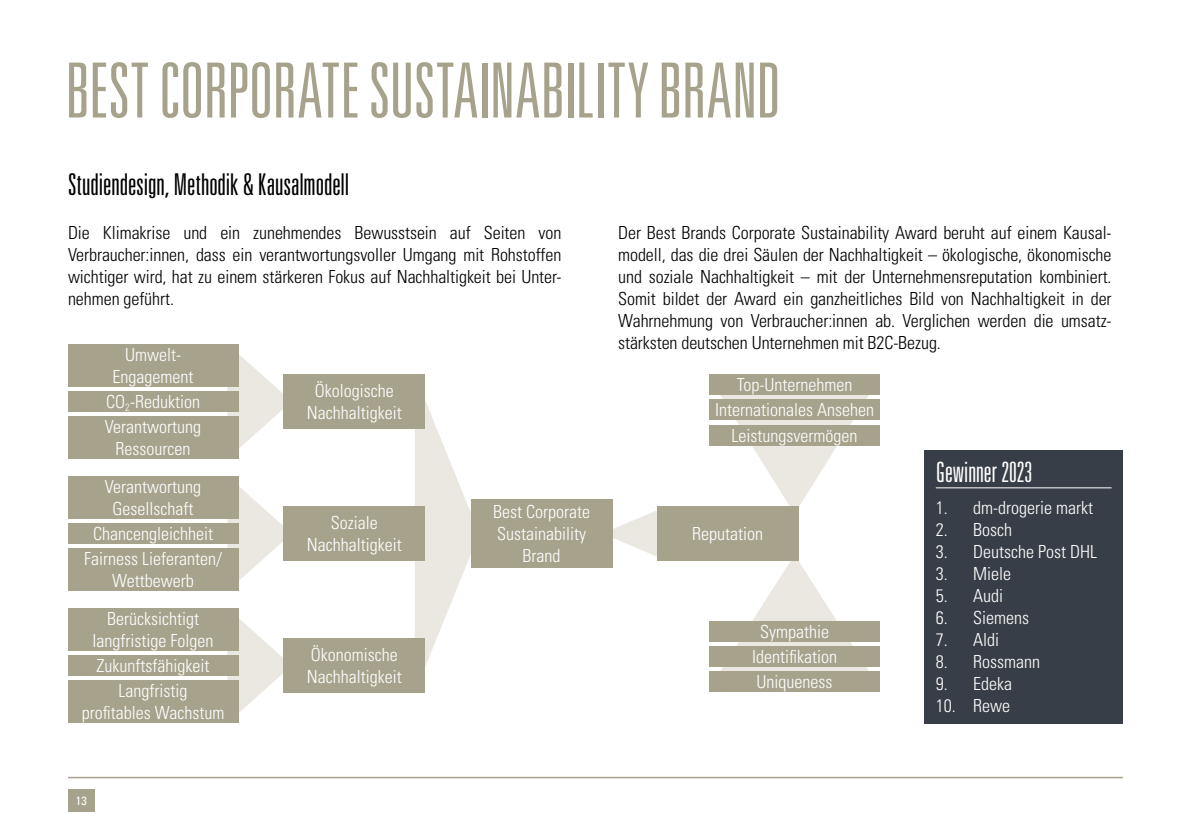
<style>
.page{position:relative;width:1191px;height:840px;background:#fff}
.page>*{position:absolute;margin:0;border:0;box-sizing:border-box;transform-origin:0 0}
.t1{font:300 ultra-condensed 76px "Univers LT Std";letter-spacing:-.005em;color:#a6a28c}
.t2{font:300 ultra-condensed 30px "Univers LT Std";color:#000}
.t3{font:300 ultra-condensed 28px "Univers LT Std";color:#fff}
.t4{font:300 condensed 18px/22px "Univers LT Std";letter-spacing:-.005em;color:#000;text-align:justify}
.t5{font:300 condensed 18px/21.6px "Univers LT Std";color:#fff;text-align:center}
.t6{font:condensed 12px "Univers LT Std";color:#fff}
</style>
<div class="page">
<hr style="left:68px;top:776px;width:1055px;height:1px;background:#a6a28c">
<div style="left:68px;top:788px;width:27px;height:22px;background:#a6a28c"></div>
<div style="left:924px;top:450px;width:199px;height:272px;background:#383e47"></div>
<hr style="left:935px;top:487px;width:176px;height:1px;background:#fff">
<svg style="left:415px;top:400px;width:64px;height:267px"></svg>
<svg style="left:709px;top:395px;width:170px;height:118px"></svg>
<svg style="left:709px;top:554px;width:170px;height:117px"></svg>
<svg style="left:612px;top:506px;width:45px;height:54px"></svg>
<div style="left:471px;top:499px;width:141px;height:68px;background:#a6a28c"></div>
<svg style="left:227px;top:344px;width:65px;height:114px"></svg>
<div style="left:283px;top:374px;width:142px;height:54px;background:#a6a28c"></div>
<div style="left:68px;top:344px;width:170px;height:42px;background:#a6a28c"></div>
<div style="left:68px;top:391px;width:170px;height:21px;background:#a6a28c"></div>
<div style="left:68px;top:416px;width:170px;height:42px;background:#a6a28c"></div>
<svg style="left:227px;top:476px;width:65px;height:114px"></svg>
<div style="left:283px;top:506px;width:142px;height:54px;background:#a6a28c"></div>
<div style="left:657px;top:506px;width:141px;height:54px;background:#a6a28c"></div>
<div style="left:68px;top:475px;width:170px;height:43px;background:#a6a28c"></div>
<div style="left:709px;top:374px;width:170px;height:21px;background:#a6a28c"></div>
<div style="left:709px;top:620px;width:170px;height:21px;background:#a6a28c"></div>
<div style="left:68px;top:522px;width:170px;height:21px;background:#a6a28c"></div>
<div style="left:709px;top:399px;width:170px;height:21px;background:#a6a28c"></div>
<div style="left:709px;top:645px;width:170px;height:21px;background:#a6a28c"></div>
<div style="left:68px;top:547px;width:170px;height:43px;background:#a6a28c"></div>
<div style="left:709px;top:424px;width:170px;height:21px;background:#a6a28c"></div>
<div style="left:709px;top:671px;width:170px;height:21px;background:#a6a28c"></div>
<svg style="left:227px;top:608px;width:65px;height:114px"></svg>
<div style="left:283px;top:638px;width:142px;height:54px;background:#a6a28c"></div>
<div style="left:68px;top:608px;width:170px;height:42px;background:#a6a28c"></div>
<div style="left:68px;top:654px;width:170px;height:21px;background:#a6a28c"></div>
<div style="left:68px;top:680px;width:170px;height:42px;background:#a6a28c"></div>
<h1 class="t1" style="left:65px;top:51px;width:717px">BEST CORPORATE SUSTAINABILITY BRAND</h1>
<h2 class="t2" style="left:68px;top:168px;width:283px">Studiendesign, Methodik &amp; Kausalmodell</h2>
<p class="t4" style="left:68px;top:221px;width:495px">Die Klimakrise und ein zunehmendes Bewusstsein auf Seiten von Verbraucher:innen, dass ein verantwortungsvoller Umgang mit Rohstoffen wichtiger wird, hat zu einem stärkeren Fokus auf Nachhaltigkeit bei Unter&shy;nehmen geführt.</p>
<p class="t4" style="left:618px;top:221px;width:495px">Der Best Brands Corporate Sustainability Award beruht auf einem Kausal&shy;modell, das die drei Säulen der Nachhaltigkeit – ökologische, ökonomische und soziale Nachhaltigkeit – mit der Unternehmensreputation kombiniert.<br>Somit bildet der Award ein ganzheitliches Bild von Nachhaltigkeit in der Wahrnehmung von Verbraucher:innen ab. Verglichen werden die umsatz&shy;stärksten deutschen Unternehmen mit B2C-Bezug.</p>
<p class="t5" style="left:113px;top:344px;width:82px">Umwelt-<br>Engagement</p>
<p class="t5" style="left:105px;top:389px;width:98px;line-height:25.2px;text-align:left">CO<sub>2</sub>-Reduktion<br>Verantwortung</p>
<p class="t5" style="left:116px;top:437px;width:76px">Ressourcen</p>
<p class="t5" style="left:736px;top:374px;width:117px">Top-Unternehmen</p>
<p class="t5" style="left:307px;top:380px;width:96px">Ökologische<br>Nachhaltigkeit</p>
<p class="t5" style="left:715px;top:399px;width:160px">Internationales Ansehen</p>
<p class="t5" style="left:731px;top:424px;width:127px">Leistungsvermögen</p>
<p class="t5" style="left:105px;top:475px;width:98px">Verantwortung<br>Gesellschaft</p>
<p class="t5" style="left:93px;top:522px;width:121px">Chancengleichheit</p>
<p class="t5" style="left:84px;top:547px;width:139px">Fairness Lieferanten/<br>Wettbewerb</p>
<p class="t5" style="left:93px;top:607px;width:122px">Berücksichtigt langfristige Folgen</p>
<p class="t5" style="left:97px;top:652px;width:114px;line-height:25.2px">Zukunftsfähigkeit<br>Langfristig</p>
<p class="t5" style="left:82px;top:701px;width:144px">profitables Wachstum</p>
<p class="t6" style="left:76px;top:792px;width:12px">13</p>
<p class="t5" style="left:493px;top:501px;width:98px">Best Corporate<br>Sustainability<br>Brand</p>
<p class="t5" style="left:307px;top:512px;width:96px">Soziale<br>Nachhaltigkeit</p>
<p class="t5" style="left:692px;top:522px;width:72px">Reputation</p>
<p class="t5" style="left:307px;top:643px;width:96px;text-align:left">Ökonomische<br>Nachhaltigkeit</p>
<p class="t5" style="left:760px;top:620px;width:70px">Sympathie</p>
<p class="t5" style="left:752px;top:645px;width:86px">Identifikation</p>
<p class="t5" style="left:756px;top:671px;width:77px">Uniqueness</p>
<h3 class="t3" style="left:935px;top:457px;width:98px">Gewinner 2023</h3>
<p class="t5" style="left:935px;top:496px;width:159px">1. dm-drogerie markt</p>
<p class="t5" style="left:935px;top:518px;width:78px">2. Bosch</p>
<p class="t5" style="left:935px;top:540px;width:163px">3. Deutsche Post DHL</p>
<p class="t5" style="left:935px;top:562px;width:77px">3. Miele</p>
<p class="t5" style="left:935px;top:584px;width:69px">5. Audi</p>
<p class="t5" style="left:935px;top:606px;width:95px">6. Siemens</p>
<p class="t5" style="left:935px;top:628px;width:65px">7. Aldi</p>
<p class="t5" style="left:935px;top:650px;width:106px">8. Rossmann</p>
<p class="t5" style="left:935px;top:672px;width:78px">9. Edeka</p>
<p class="t5" style="left:935px;top:694px;width:76px">10. Rewe</p>
</div>
